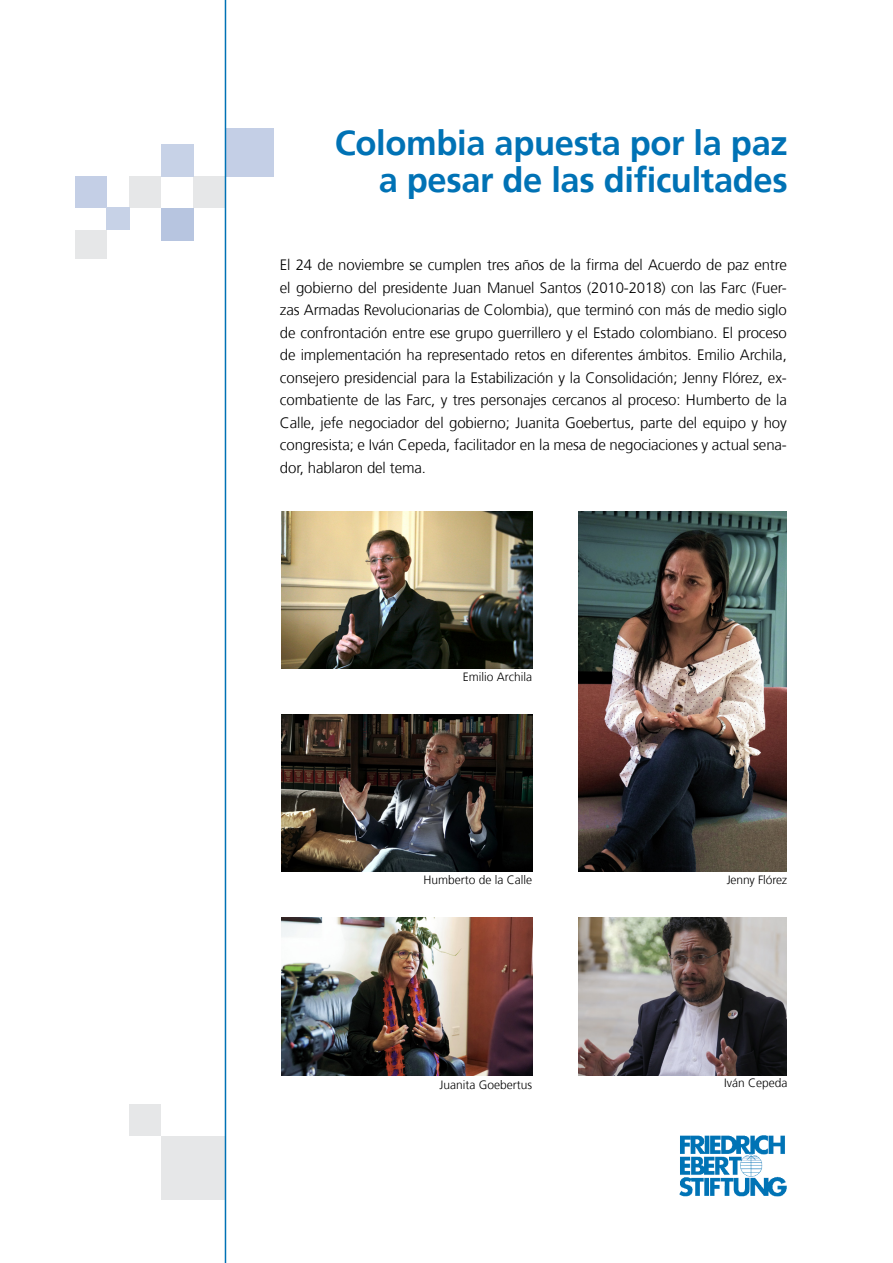
<style>
.page{position:relative;width:893px;height:1263px;background:#fff}
.page>*{position:absolute;margin:0;border:0;box-sizing:border-box;transform-origin:0 0}
.t1{font:700 34.5px/37.5px "Frutiger";letter-spacing:-.01em;color:#0072b5;text-align:right}
.t2{font:300 15px/22.5px "Frutiger";letter-spacing:-.01em;color:#000;text-align:justify}
.t3{font:300 12px "Frutiger";color:#000}
</style>
<div class="page">
<div style="left:161px;top:1136px;width:65px;height:63px;background:#e6e7e8"></div>
<div style="left:130px;top:1104px;width:31px;height:32px;background:#e6e7e8"></div>
<div style="left:225px;top:128px;width:49px;height:48px;background:#c4cfe6"></div>
<div style="left:75px;top:176px;width:31px;height:31px;background:#c4cfe6"></div>
<div style="left:193px;top:176px;width:32px;height:31px;background:#e6e7e8"></div>
<div style="left:130px;top:176px;width:31px;height:31px;background:#e6e7e8"></div>
<div style="left:161px;top:144px;width:32px;height:32px;background:#c7d2e7"></div>
<div style="left:106px;top:207px;width:24px;height:23px;background:#c7d2e7"></div>
<div style="left:161px;top:207px;width:32px;height:33px;background:#b7c5e0"></div>
<div style="left:75px;top:230px;width:31px;height:29px;background:#e6e7e8"></div>
<hr style="left:225px;top:0;width:1px;height:1263px;background:#0072b5">
<img style="left:679px;top:1135px;width:108px;height:62px">
<img style="left:281px;top:511px;width:251px;height:158px">
<img style="left:281px;top:714px;width:251px;height:158px">
<img style="left:281px;top:918px;width:251px;height:157px">
<img style="left:578px;top:511px;width:209px;height:361px">
<img style="left:579px;top:918px;width:208px;height:157px">
<h1 class="t1" style="left:335px;top:124px;width:455px">Colombia apuesta por la paz a pesar de las dificultades</h1>
<p class="t2" style="left:280px;top:254px;width:508px">El 24 de noviembre se cumplen tres años de la firma del Acuerdo de paz entre el gobierno del presidente Juan Manuel Santos (2010-2018) con las Farc (Fuer&shy;zas Armadas Revolucionarias de Colombia), que terminó con más de medio siglo de confrontación entre ese grupo guerrillero y el Estado colombiano. El proceso de implementación ha representado retos en diferentes ámbitos. Emilio Archila, consejero presidencial para la Estabilización y la Consolidación; Jenny Flórez, ex&shy;combatiente de las Farc, y tres personajes cercanos al proceso: Humberto de la Calle, jefe negociador del gobierno; Juanita Goebertus, parte del equipo y hoy congresista; e Iván Cepeda, facilitador en la mesa de negociaciones y actual sena&shy;dor, hablaron del tema.</p>
<p class="t3" style="left:463px;top:670px;width:71px">Emilio Archila</p>
<p class="t3" style="left:423px;top:873px;width:110px">Humberto de la Calle</p>
<p class="t3" style="left:439px;top:1077px;width:94px">Juanita Goebertus</p>
<p class="t3" style="left:727px;top:873px;width:62px">Jenny Flórez</p>
<p class="t3" style="left:724px;top:1076px;width:65px">Iván Cepeda</p>
</div>
